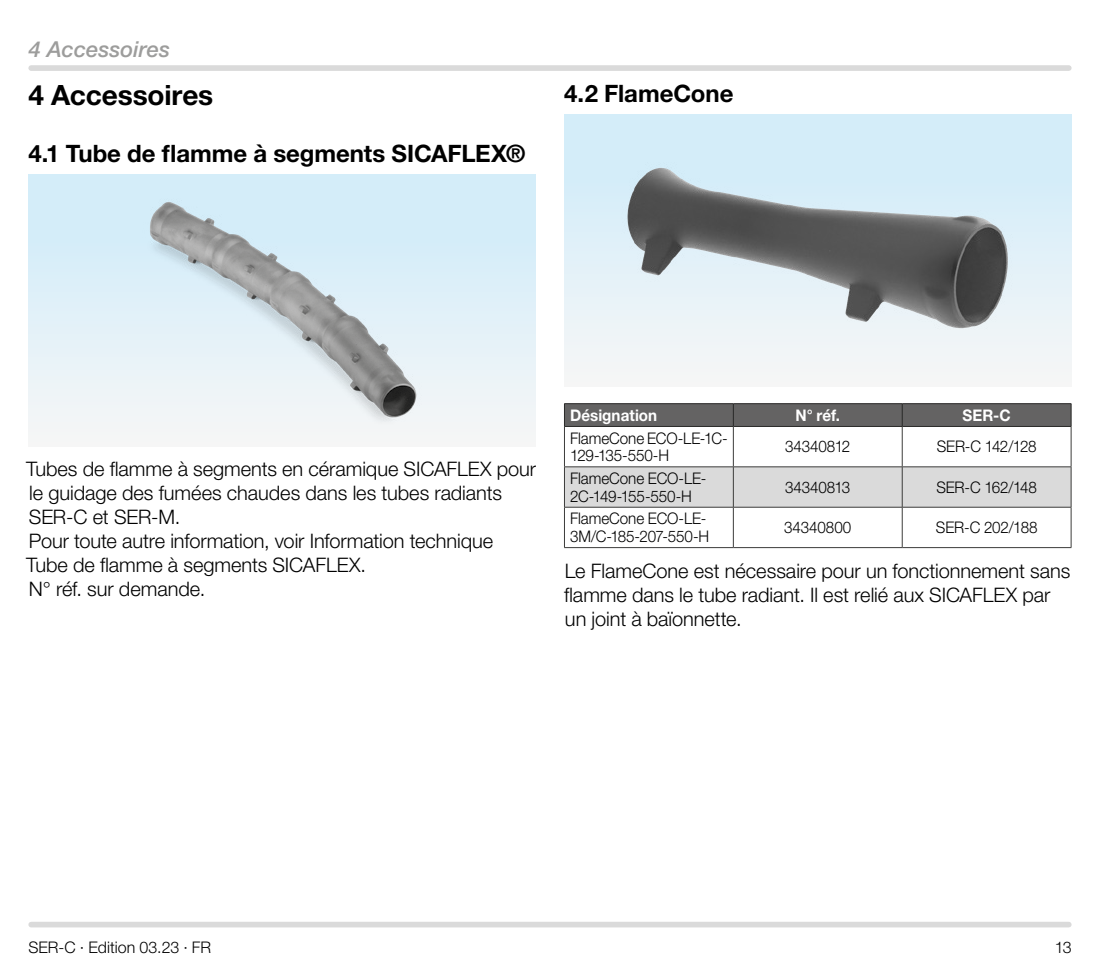
<style>
.page{position:relative;width:1100px;height:970px;background:#fff}
.page>*{position:absolute;margin:0;border:0;box-sizing:border-box;transform-origin:0 0}
.t1{font:700 28px "Helvetica Neue LT Pro";letter-spacing:-.005em;color:#000}
.t2{font:700 24px "Helvetica Neue LT Pro";letter-spacing:-.005em;color:#000}
.t3{font:italic 500 22px "Helvetica Neue LT Pro";color:#9d9d9c}
.t4{font:300 20px/24px "Helvetica Neue LT Pro";letter-spacing:-.005em;color:#000}
.t5{font:300 16px/17.6px "Helvetica Neue LT Pro";letter-spacing:-.005em;color:#000;scale:.95 1}
.t6{font:300 16px "Helvetica Neue LT Pro";letter-spacing:-.005em;color:#000}
.t7{font:700 16px "Helvetica Neue LT Pro";color:#fff;scale:.95 1}
.t8{font:300 16px "Helvetica Neue LT Pro";letter-spacing:-.035em;color:#000;scale:.95 1}
</style>
<div class="page">
<div style="left:31px;top:921px;width:1038px;height:6px;background:#dadada"></div>
<div style="left:31px;top:65px;width:1038px;height:6px;background:#dadada"></div>
<div style="left:28px;top:174px;width:508px;height:272px;background:linear-gradient(to bottom,#ceebfa,#f5f6f7)"></div>
<img style="left:126px;top:174px;width:312px;height:272px">
<div style="left:564px;top:114px;width:507px;height:272px;background:linear-gradient(to bottom,#ceebfa,#f5f6f7)"></div>
<img style="left:573px;top:114px;width:490px;height:272px">
<div style="left:565px;top:467px;width:506px;height:40px;background:#dadada"></div>
<svg style="left:564px;top:403px;width:508px;height:23px;background:#616060"></svg>
<hr style="left:564px;top:426px;width:169px;height:1px;background:#282827">
<hr style="left:733px;top:426px;width:169px;height:1px;background:#282827">
<hr style="left:902px;top:426px;width:169px;height:1px;background:#282827">
<hr style="left:564px;top:427px;width:1px;height:39px;background:#3c3c3b">
<hr style="left:733px;top:427px;width:1px;height:39px;background:#3c3c3b">
<hr style="left:902px;top:427px;width:1px;height:39px;background:#3c3c3b">
<hr style="left:1071px;top:427px;width:1px;height:39px;background:#3c3c3b">
<hr style="left:564px;top:466px;width:169px;height:1px;background:#3c3c3b">
<hr style="left:564px;top:467px;width:1px;height:40px;background:#3c3c3b">
<hr style="left:733px;top:466px;width:169px;height:1px;background:#3c3c3b">
<hr style="left:733px;top:467px;width:1px;height:40px;background:#3c3c3b">
<hr style="left:902px;top:466px;width:169px;height:1px;background:#3c3c3b">
<hr style="left:902px;top:467px;width:1px;height:40px;background:#3c3c3b">
<hr style="left:1071px;top:467px;width:1px;height:40px;background:#3c3c3b">
<hr style="left:564px;top:507px;width:169px;height:1px;background:#3c3c3b">
<hr style="left:564px;top:507px;width:1px;height:40px;background:#3c3c3b">
<hr style="left:733px;top:507px;width:169px;height:1px;background:#3c3c3b">
<hr style="left:733px;top:507px;width:1px;height:40px;background:#3c3c3b">
<hr style="left:902px;top:507px;width:169px;height:1px;background:#3c3c3b">
<hr style="left:902px;top:507px;width:1px;height:40px;background:#3c3c3b">
<hr style="left:1071px;top:507px;width:1px;height:40px;background:#3c3c3b">
<hr style="left:564px;top:547px;width:169px;height:1px;background:#3c3c3b">
<hr style="left:733px;top:547px;width:169px;height:1px;background:#3c3c3b">
<hr style="left:902px;top:547px;width:169px;height:1px;background:#3c3c3b">
<p class="t3" style="left:28px;top:36px;width:143px">4 Accessoires</p>
<h1 class="t1" style="left:28px;top:78px;width:186px">4 Accessoires</h1>
<p class="t2" style="left:28px;top:139px;width:498px">4.1 Tube de flamme à segments SICAFLEX®</p>
<p class="t2" style="left:564px;top:79px;width:171px">4.2 FlameCone</p>
<p class="t4" style="left:26px;top:456px;width:512px">Tubes de flamme à segments en céramique SICAFLEX pour le guidage des fumées chaudes dans les tubes radiants SER-C et SER-M.<br>Pour toute autre information, voir Information technique Tube de flamme à segments SICAFLEX.<br>N° réf. sur demande.</p>
<p class="t7" style="left:570px;top:405px;width:93px">Désignation</p>
<p class="t7" style="left:795px;top:405px;width:47px">N° réf.</p>
<p class="t7" style="left:962px;top:405px;width:52px">SER-C</p>
<p class="t5" style="left:570px;top:428px;width:167px">FlameCone ECO-LE-1C-<br>129-135-550-H</p>
<p class="t5" style="left:785px;top:437px;width:70px">34340812</p>
<p class="t8" style="left:937px;top:437px;width:106px">SER-C 142/128</p>
<p class="t5" style="left:570px;top:469px;width:145px">FlameCone ECO-LE-<br>2C-149-155-550-H</p>
<p class="t5" style="left:785px;top:478px;width:70px">34340813</p>
<p class="t5" style="left:936px;top:478px;width:107px">SER-C 162/148</p>
<p class="t5" style="left:570px;top:509px;width:148px">FlameCone ECO-LE-<br>3M/C-185-207-550-H</p>
<p class="t5" style="left:784px;top:518px;width:72px">34340800</p>
<p class="t5" style="left:936px;top:518px;width:108px">SER-C 202/188</p>
<p class="t4" style="left:564px;top:558px;width:508px">Le FlameCone est nécessaire pour un fonctionnement sans flamme dans le tube radiant. Il est relié aux SICAFLEX par un joint à baïonnette.</p>
<p class="t6" style="left:28px;top:937px;width:184px">SER-C · Edition 03.23 · FR</p>
<p class="t6" style="left:1055px;top:937px;width:18px">13</p>
</div>
